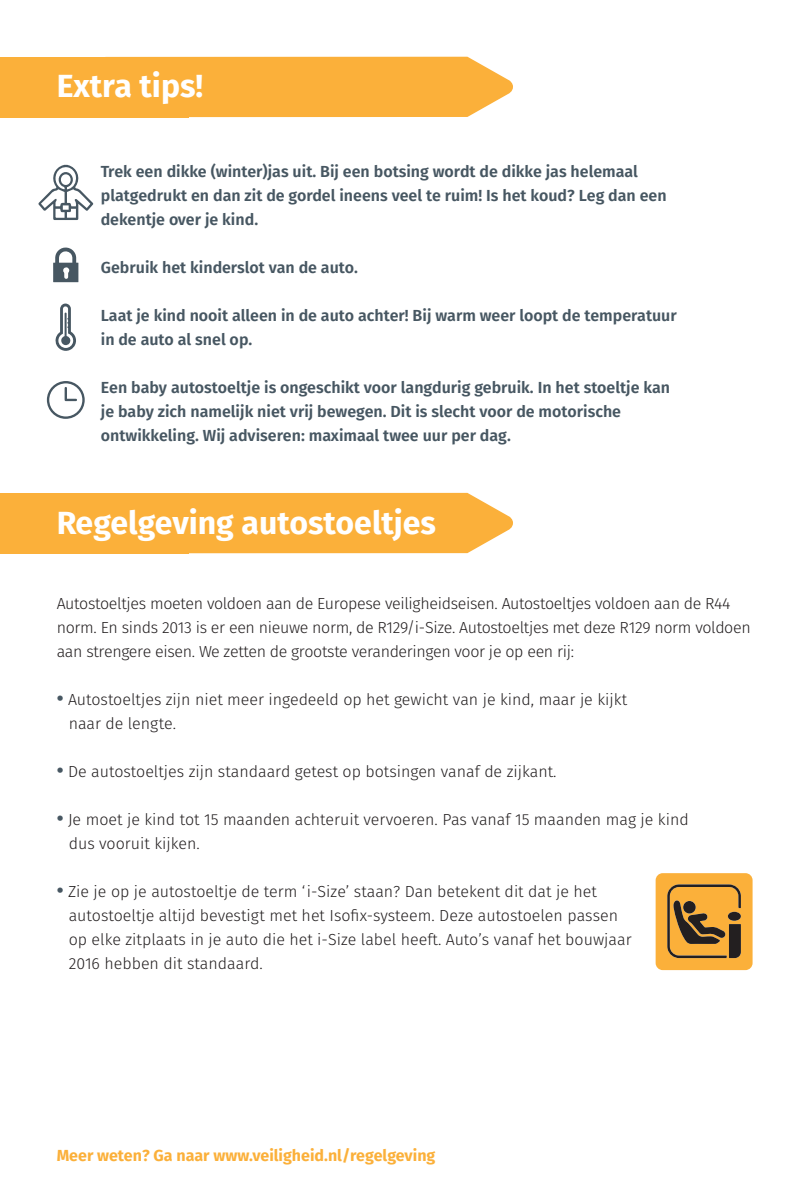
<style>
.page{position:relative;width:811px;height:1191px;background:#fff}
.page>*{position:absolute;margin:0;border:0;box-sizing:border-box;transform-origin:0 0}
.t1{font:700 32px "Fira Sans";color:#fff}
.t2{font:300 16px/24px "Fira Sans";color:#231f20}
.t3{font:600 16px/24px "Fira Sans";color:#475762}
.t4{font:300 16px/24px "Fira Sans";letter-spacing:-.02em;color:#231f20}
.t5{font:700 16px "Fira Sans";color:#fbb03a}
.s1{font-weight:600;font-size:20px;color:#475762}
</style>
<div class="page">
<div style="left:189px;top:57px;width:324px;height:60px;background:#fbb03a"></div>
<div style="left:189px;top:493px;width:324px;height:60px;background:#fbb03a"></div>
<div style="left:0;top:57px;width:189px;height:60px;background:#fbb03a"></div>
<div style="left:0;top:493px;width:189px;height:60px;background:#fbb03a"></div>
<svg style="left:655px;top:873px;width:97px;height:97px;background:#ca9139"></svg>
<svg style="left:53px;top:247px;width:25px;height:35px"></svg>
<svg style="left:55px;top:303px;width:21px;height:48px"></svg>
<svg style="left:47px;top:381px;width:38px;height:38px"></svg>
<svg style="left:38px;top:165px;width:55px;height:55px"></svg>
<h1 class="t1" style="left:57px;top:64px;width:148px">Extra tips!</h1>
<p class="t3" style="left:101px;top:160px;width:567px">Trek een dikke (winter)jas uit. Bij een botsing wordt de dikke jas helemaal platgedrukt en dan zit de gordel ineens veel te ruim! Is het koud? Leg dan een dekentje over je kind.</p>
<p class="t3" style="left:101px;top:256px;width:258px">Gebruik het kinderslot van de auto.</p>
<p class="t3" style="left:101px;top:304px;width:577px">Laat je kind nooit alleen in de auto achter! Bij warm weer loopt de temperatuur in de auto al snel op.</p>
<p class="t3" style="left:101px;top:376px;width:571px">Een baby autostoeltje is ongeschikt voor langdurig gebruik. In het stoeltje kan je baby zich namelijk niet vrij bewegen. Dit is slecht voor de motorische ontwikkeling. Wij adviseren: maximaal twee uur per dag.</p>
<h1 class="t1" style="left:57px;top:500px;width:381px">Regelgeving autostoeltjes</h1>
<p class="t4" style="left:57px;top:592px;width:695px">Autostoeltjes moeten voldoen aan de Europese veiligheidseisen. Autostoeltjes voldoen aan de R44 norm. En sinds 2013 is er een nieuwe norm, de R129/i-Size. Autostoeltjes met deze R129 norm voldoen aan strengere eisen. We zetten de grootste veranderingen voor je op een rij:</p>
<p class="t2" style="left:69px;top:688px;width:560px;text-indent:-12px"><span class="s1">•</span> Autostoeltjes zijn niet meer ingedeeld op het gewicht van je kind, maar je kijkt naar de lengte.</p>
<p class="t2" style="left:57px;top:760px;width:501px"><span class="s1">•</span> De autostoeltjes zijn standaard getest op botsingen vanaf de zijkant.</p>
<p class="t2" style="left:69px;top:808px;width:621px;text-indent:-12px"><span class="s1">•</span> Je moet je kind tot 15 maanden achteruit vervoeren. Pas vanaf 15 maanden mag je kind dus vooruit kijken.</p>
<p class="t2" style="left:69px;top:880px;width:564px;text-indent:-12px"><span class="s1">•</span> Zie je op je autostoeltje de term ‘i-Size’ staan? Dan betekent dit dat je het autostoeltje altijd bevestigt met het Isofix-systeem. Deze autostoelen passen op elke zitplaats in je auto die het i-Size label heeft. Auto’s vanaf het bouwjaar 2016 hebben dit standaard.</p>
<p class="t5" style="left:57px;top:1144px;width:380px">Meer weten? Ga naar www.veiligheid.nl/regelgeving</p>
</div>
